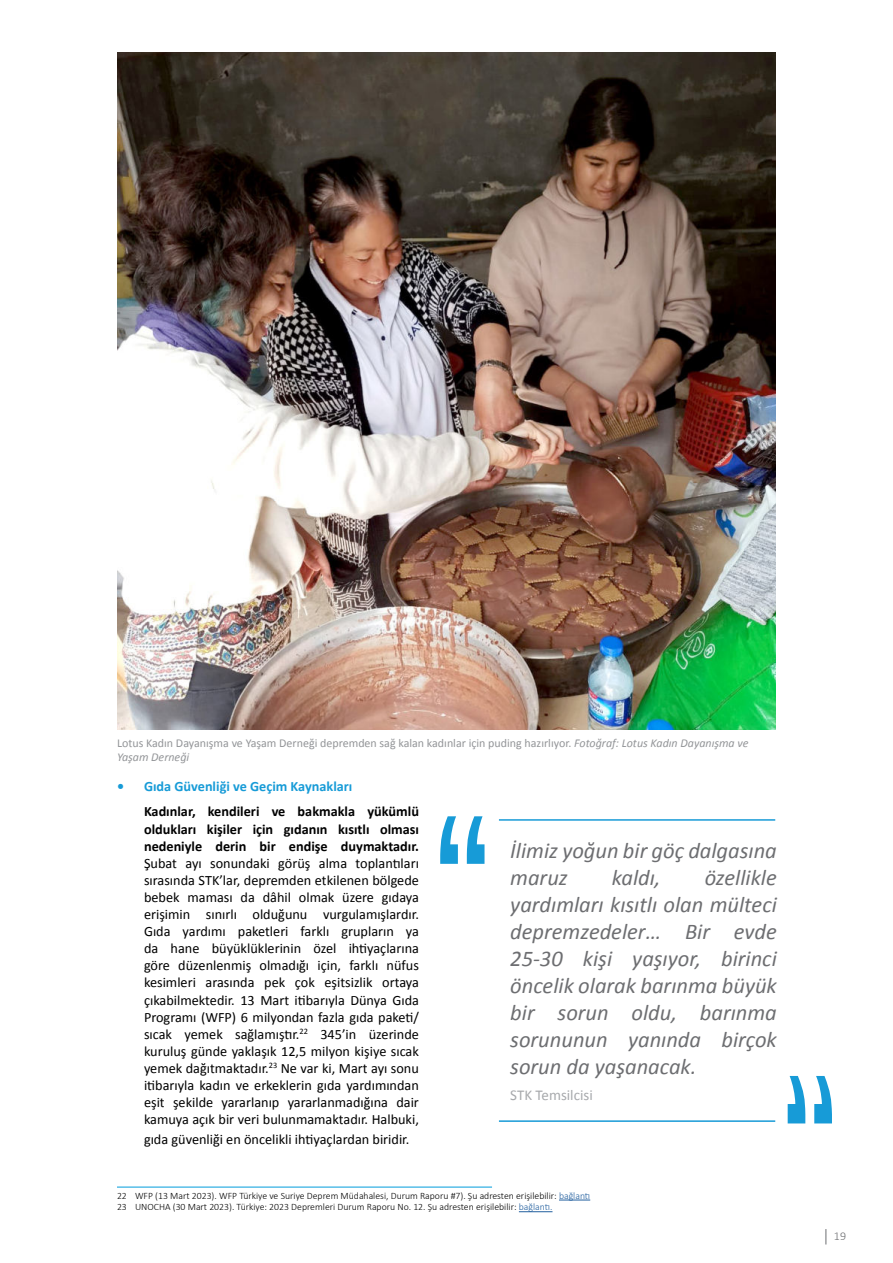
<style>
.page{position:relative;width:893px;height:1263px;background:#fff}
.page>*{position:absolute;margin:0;border:0;box-sizing:border-box;transform-origin:0 0}
.t1{font:italic 22.5px/27px "Calibri";color:#6d6e71}
.t2{font:15px "Calibri";color:#a7a9ac}
.t3{font:14.25px/17.1px "Calibri";color:#000;text-align:justify}
.t4{font:700 14.25px/17.1px "Calibri";color:#000;text-align:justify}
.t5{font:700 14.25px "Calibri";color:#179bd7}
.t6{font:12px/14.4px "Calibri";color:#939598}
.t7{font:300 12px "Calibri";color:#6d6e71}
.t8{font:300 9.75px/11.7px "Calibri";color:#000}
.s1{font-style:italic}
.s2{color:#215e9e}
</style>
<div class="page">
<svg style="left:825px;top:1229px;width:1px;height:15px"></svg>
<hr style="left:117px;top:1187px;width:375px;height:1px;background:#009cdc">
<hr style="left:559px;top:1200px;width:31px;height:1px;background:#215e9e">
<hr style="left:519px;top:1211px;width:33px;height:1px;background:#215e9e">
<img style="left:117px;top:52px;width:659px;height:677px">
<hr style="left:499px;top:819px;width:276px;height:2px;background:#189bd7">
<hr style="left:499px;top:1120px;width:276px;height:2px;background:#189bd7">
<svg style="left:440px;top:816px;width:44px;height:48px"></svg>
<svg style="left:788px;top:1076px;width:44px;height:47px"></svg>
<p class="t6" style="left:117px;top:735px;width:633px">Lotus Kadın Dayanışma ve Yaşam Derneği depremden sağ kalan kadınlar için puding hazırlıyor. <span class="s1">Fotoğraf: Lotus Kadın Dayanışma ve<br>Yaşam Derneği</span></p>
<p class="t5" style="left:117px;top:776px;width:237px">• Gıda Güvenliği ve Geçim Kaynakları</p>
<p class="t4" style="left:144px;top:803px;width:276px">Kadınlar, kendileri ve bakmakla yükümlü oldukları kişiler için gıdanın kısıtlı olması nedeniyle derin bir endişe duymaktadır.</p>
<p class="t3" style="left:144px;top:854px;width:276px">Şubat ayı sonundaki görüş alma toplantıları sırasında STK’lar, depremden etkilenen bölgede bebek maması da dâhil olmak üzere gıdaya erişimin sınırlı olduğunu vurgulamışlardır.<br>Gıda yardımı paketleri farklı grupların ya da hane büyüklüklerinin özel ihtiyaçlarına göre düzenlenmiş olmadığı için, farklı nüfus kesimleri arasında pek çok eşitsizlik ortaya çıkabilmektedir. 13 Mart itibarıyla Dünya Gıda Programı (WFP) 6 milyondan fazla gıda paketi/ sıcak yemek sağlamıştır.<sup>22</sup> 345’in üzerinde kuruluş günde yaklaşık 12,5 milyon kişiye sıcak yemek dağıtmaktadır.<sup>23</sup> Ne var ki, Mart ayı sonu itibarıyla kadın ve erkeklerin gıda yardımından eşit şekilde yararlanıp yararlanmadığına dair kamuya açık bir veri bulunmamaktadır. Halbuki,</p>
<p class="t3" style="left:144px;top:1130px;width:267px">gıda güvenliği en öncelikli ihtiyaçlardan biridir.</p>
<h1 class="t1" style="left:510px;top:836px;width:268px">İlimiz yoğun bir göç dalgasına maruz</h1>
<h1 class="t1" style="left:510px;top:863px;width:268px;text-align:justify;text-indent:194px">özellikle yardımları kısıtlı olan mülteci depremzedeler… Bir evde 25-30 kişi yaşıyor, birinci öncelik olarak barınma büyük bir sorun oldu, barınma sorununun yanında birçok sorun da yaşanacak.</h1>
<p class="t2" style="left:510px;top:1086px;width:84px">STK Temsilcisi</p>
<h1 class="t1" style="left:612px;top:863px;width:50px">kaldı,</h1>
<p class="t8" style="left:117px;top:1189px;width:475px">22 WFP (13 Mart 2023). WFP Türkiye ve Suriye Deprem Müdahalesi, Durum Raporu #7). Şu adresten erişilebilir: <span class="s2">bağlantı<br></span>23 UNOCHA (30 Mart 2023). Türkiye: 2023 Depremleri Durum Raporu No. 12. Şu adresten erişilebilir: <span class="s2">bağlantı.</span></p>
<p class="t7" style="left:834px;top:1229px;width:14px">19</p>
</div>
